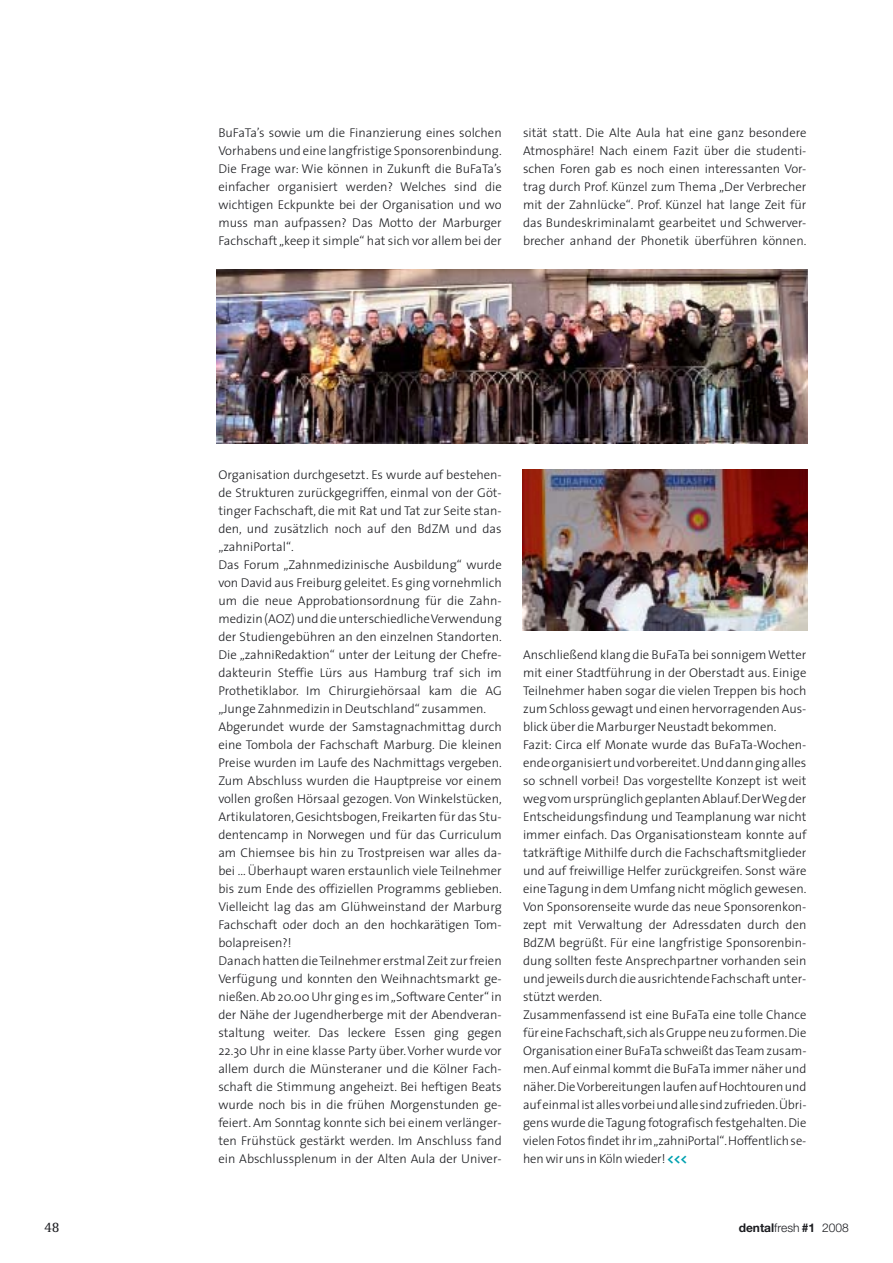
<style>
.page{position:relative;width:893px;height:1263px;background:#fff}
.page>*{position:absolute;margin:0;border:0;box-sizing:border-box;transform-origin:0 0}
.t1{font:15px "Rotis Serif";color:#1b1c20}
.t2{font:300 12.75px/18px "The Sans";color:#1b1c20;text-align:justify}
.t3{font:300 12px "Helvetica Neue";color:#1b1c20}
.s1{font-weight:700;font-size:13.5px;color:#00a1b0}
.s2{font-weight:700}
</style>
<div class="page">
<img style="left:217px;top:269px;width:591px;height:174px">
<img style="left:522px;top:469px;width:286px;height:162px">
<p class="t2" style="left:218px;top:125px;width:285px">BuFaTa’s sowie um die Finanzierung eines solchen Vorhabens und eine langfristige Sponsorenbindung.<br>Die Frage war: Wie können in Zukunft die BuFaTa’s einfacher organisiert werden? Welches sind die wichtigen Eckpunkte bei der Organisation und wo muss man aufpassen? Das Motto der Marburger Fachschaft „keep it simple“ hat sich vor allem bei der</p>
<p class="t2" style="left:523px;top:125px;width:285px">sität statt. Die Alte Aula hat eine ganz besondere Atmosphäre! Nach einem Fazit über die studenti&shy;schen Foren gab es noch einen interessanten Vor&shy;trag durch Prof. Künzel zum Thema „Der Verbrecher mit der Zahnlücke“. Prof. Künzel hat lange Zeit für das Bundeskriminalamt gearbeitet und Schwerver&shy;brecher anhand der Phonetik überführen können.</p>
<p class="t2" style="left:218px;top:467px;width:285px;text-align:left">Organisation durchgesetzt. Es wurde auf bestehen&shy;de Strukturen zurückgegriffen, einmal von der Göt&shy;tinger Fachschaft, die mit Rat und Tat zur Seite stan&shy;den, und zusätzlich noch auf den BdZM und das „zahniPortal“.<br>Das Forum „Zahnmedizinische Ausbildung“ wurde von David aus Freiburg geleitet. Es ging vornehmlich um die neue Approbationsordnung für die Zahn&shy;medizin (AOZ) und die unterschiedliche Verwendung der Studiengebühren an den einzelnen Standorten.<br>Die „zahniRedaktion“ unter der Leitung der Chefre&shy;dakteurin Steffie Lürs aus Hamburg traf sich im Prothetiklabor. Im Chirurgiehörsaal kam die AG „Junge Zahnmedizin in Deutschland“ zusammen.<br>Abgerundet wurde der Samstagnachmittag durch eine Tombola der Fachschaft Marburg. Die kleinen Preise wurden im Laufe des Nachmittags vergeben.<br>Zum Abschluss wurden die Hauptpreise vor einem vollen großen Hörsaal gezogen. Von Winkelstücken, Artikulatoren, Gesichtsbogen, Freikarten für das Stu&shy;dentencamp in Norwegen und für das Curriculum am Chiemsee bis hin zu Trostpreisen war alles da&shy;bei ... Überhaupt waren erstaunlich viele Teilnehmer bis zum Ende des offiziellen Programms geblieben.<br>Vielleicht lag das am Glühweinstand der Marburg Fachschaft oder doch an den hochkarätigen Tom&shy;bolapreisen?!<br>Danach hatten die Teilnehmer erstmal Zeit zur freien Verfügung und konnten den Weihnachtsmarkt ge&shy;nießen. Ab 20.00 Uhr ging es im „Software Center“ in der Nähe der Jugendherberge mit der Abendveran&shy;staltung weiter. Das leckere Essen ging gegen 22.30 Uhr in eine klasse Party über. Vorher wurde vor allem durch die Münsteraner und die Kölner Fach&shy;schaft die Stimmung angeheizt. Bei heftigen Beats wurde noch bis in die frühen Morgenstunden ge&shy;feiert. Am Sonntag konnte sich bei einem verlänger&shy;ten Frühstück gestärkt werden. Im Anschluss fand ein Abschlussplenum in der Alten Aula der Univer-</p>
<p class="t2" style="left:523px;top:647px;width:285px;text-align:left">Anschließend klang die BuFaTa bei sonnigem Wetter mit einer Stadtführung in der Oberstadt aus. Einige Teilnehmer haben sogar die vielen Treppen bis hoch zum Schloss gewagt und einen hervorragenden Aus&shy;blick über die Marburger Neustadt bekommen.<br>Fazit: Circa elf Monate wurde das BuFaTa-Wochen&shy;ende organisiert und vorbereitet.Und dann ging alles so schnell vorbei! Das vorgestellte Konzept ist weit weg vom ursprünglich geplanten Ablauf.Der Weg der Entscheidungsfindung und Teamplanung war nicht immer einfach. Das Organisationsteam konnte auf tatkräftige Mithilfe durch die Fachschaftsmitglieder und auf freiwillige Helfer zurückgreifen. Sonst wäre eine Tagung in dem Umfang nicht möglich gewesen.<br>Von Sponsorenseite wurde das neue Sponsorenkon&shy;zept mit Verwaltung der Adressdaten durch den BdZM begrüßt. Für eine langfristige Sponsorenbin&shy;dung sollten feste Ansprechpartner vorhanden sein und jeweils durch die ausrichtende Fachschaft unter&shy;stützt werden.<br>Zusammenfassend ist eine BuFaTa eine tolle Chance für eine Fachschaft,sich als Gruppe neu zu formen.Die Organisation einer BuFaTa schweißt das Team zusam&shy;men. Auf einmal kommt die BuFaTa immer näher und näher.Die Vorbereitungen laufen auf Hochtouren und auf einmal ist alles vorbei und alle sind zufrieden.Übri&shy;gens wurde die Tagung fotografisch festgehalten. Die vielen Fotos findet ihr im „zahniPortal“.Hoffentlich se&shy;hen wir uns in Köln wieder! <span class="s1">&lt;&lt;&lt;</span></p>
<p class="t1" style="left:44px;top:1222px;width:17px">48</p>
<p class="t3" style="left:739px;top:1224px;width:112px"><span class="s2">dental</span>fresh <span class="s2">#1</span> 2008</p>
</div>
